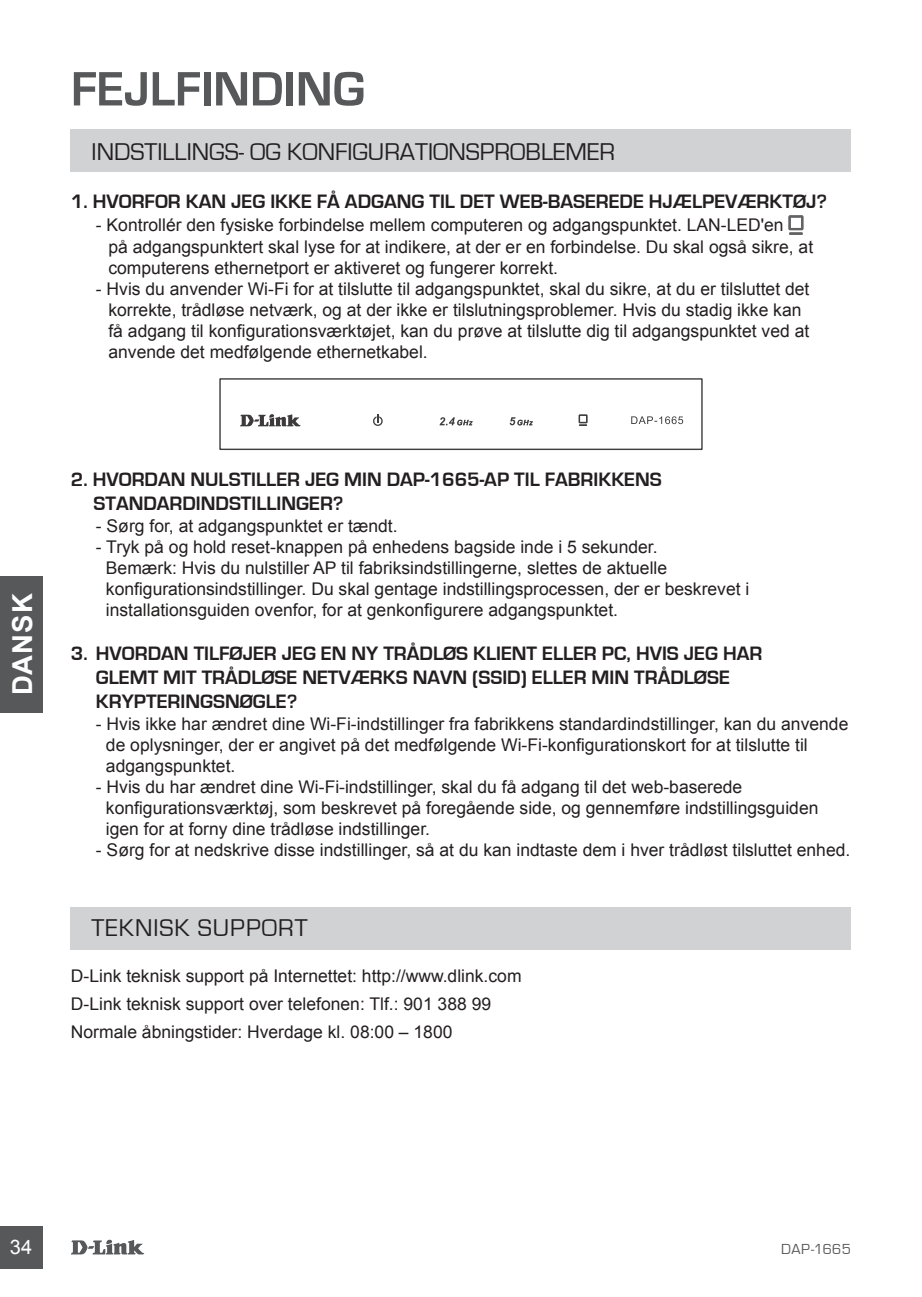
<style>
.page{position:relative;width:922px;height:1297px;background:#fff}
.page>*{position:absolute;margin:0;border:0;box-sizing:border-box;transform-origin:0 0}
.t1{font:700 50px "Eurostile";color:#57585a}
.t2{font:700 27.5px "Arial";letter-spacing:.04em;color:#fff}
.t3{font:25px "Eurostile";color:#231f20}
.t4{font:700 20px/24px "Eurostile";color:#231f20}
.t5{font:20px "Arial";color:#fff}
.t6{font:17.5px/21px "Arial";color:#231f20}
.t7{font:15px "Eurostile";letter-spacing:.03em;color:#57585a}
</style>
<div class="page">
<svg style="left:71px;top:1239px;width:73px;height:15px"></svg>
<div style="left:0;top:1226px;width:43px;height:43px;background:#57585a"></div>
<div style="left:0;top:576px;width:43px;height:136px;background:#57585a"></div>
<div style="left:71px;top:130px;width:779px;height:42px;background:#d1d2d4"></div>
<svg style="left:788px;top:215px;width:15px;height:20px"></svg>
<div style="left:219px;top:378px;width:483px;height:72px;background:#fff;border:1px solid #3e3e3f"></div>
<svg style="left:373px;top:415px;width:10px;height:11px"></svg>
<svg style="left:631px;top:416px;width:52px;height:8px"></svg>
<svg style="left:240px;top:414px;width:60px;height:12px"></svg>
<svg style="left:578px;top:415px;width:9px;height:11px"></svg>
<svg style="left:439px;top:417px;width:33px;height:8px"></svg>
<svg style="left:509px;top:417px;width:23px;height:8px"></svg>
<div style="left:71px;top:907px;width:779px;height:43px;background:#d1d2d4"></div>
<h1 class="t1" style="left:71px;top:62px;width:295px">FEJLFINDING</h1>
<h3 class="t3" style="left:92px;top:138px;width:51px">IN DSTILLIN</h3>
<h3 class="t3" style="left:209px;top:138px;width:220px">GS- OG KON FIGURATIONS</h3>
<h3 class="t3" style="left:480px;top:138px;width:122px">PROBLEMER</h3>
<p class="t4" style="left:71px;top:190px;width:757px">1. HVORFOR KAN JEG IKKE FÅ ADGANG TIL DET WEB-BASEREDE HJÆLPEVÆRKTØJ?</p>
<p class="t6" style="left:108px;top:215px;width:706px;text-indent:-13px">- Kontrollér den fysiske forbindelse mellem computeren og adgangspunktet. LAN-LED'en<br>på adgangspunktert skal lyse for at indikere, at der er en forbindelse. Du skal også sikre, at computerens ethernetport er aktiveret og fungerer korrekt.</p>
<p class="t6" style="left:108px;top:279px;width:702px;text-indent:-12px">- Hvis du anvender Wi-Fi for at tilslutte til adgangspunktet, skal du sikre, at du er tilsluttet det korrekte, trådløse netværk, og at der ikke er tilslutningsproblemer. Hvis du stadig ikke kan få adgang til konfigurationsværktøjet, kan du prøve at tilslutte dig til adgangspunktet ved at anvende det medfølgende ethernetkabel.</p>
<h2 class="t2" style="left:4px;top:695px;width:103px;rotate:-90deg">DANSK</h2>
<p class="t4" style="left:93px;top:468px;width:569px;text-indent:-22px">2. HVORDAN NULSTILLER JEG MIN DAP-1665-AP TIL FABRIKKENS<br>STANDARDINDSTILLINGER?</p>
<p class="t6" style="left:96px;top:516px;width:303px">- Sørg for, at adgangspunktet er tændt.</p>
<p class="t6" style="left:106px;top:537px;width:644px;text-indent:-10px">- Tryk på og hold reset-knappen på enhedens bagside inde i 5 sekunder.<br>Bemærk: Hvis du nulstiller AP til fabriksindstillingerne, slettes de aktuelle konfigurationsindstillinger. Du skal gentage indstillingsprocessen, der er beskrevet i installationsguiden ovenfor, for at genkonfigurere adgangspunktet.</p>
<p class="t4" style="left:96px;top:642px;width:665px;text-indent:-25px">3. HVORDAN TILFØJER JEG EN NY TRÅDLØS KLIENT ELLER PC, HVIS JEG HAR<br>GLEMT MIT TRÅDLØSE NETVÆRKS NAVN (SSID) ELLER MIN TRÅDLØSE<br>KRYPTERINGSNØGLE?</p>
<p class="t6" style="left:106px;top:714px;width:743px;text-indent:-10px">- Hvis ikke har ændret dine Wi-Fi-indstillinger fra fabrikkens standardindstillinger, kan du anvende de oplysninger, der er angivet på det medfølgende Wi-Fi-konfigurationskort for at tilslutte til adgangspunktet.</p>
<p class="t6" style="left:106px;top:777px;width:713px;text-indent:-10px">- Hvis du har ændret dine Wi-Fi-indstillinger, skal du få adgang til det web-baserede konfigurationsværktøj, som beskrevet på foregående side, og gennemføre indstillingsguiden igen for at forny dine trådløse indstillinger.</p>
<p class="t6" style="left:96px;top:840px;width:755px">- Sørg for at nedskrive disse indstillinger, så at du kan indtaste dem i hver trådløst tilsluttet enhed.</p>
<h3 class="t3" style="left:92px;top:914px;width:187px">TEKNISK SU PPORT</h3>
<p class="t6" style="left:71px;top:962px;width:452px;line-height:28px">D-Link teknisk support på Internettet: http://www.dlink.com<br>D-Link teknisk support over telefonen: Tlf.: 901 388 99<br>Normale åbningstider: Hverdage kl. 08:00 – 1800</p>
<p class="t5" style="left:10px;top:1234px;width:24px">34</p>
<p class="t7" style="left:780px;top:1241px;width:71px">DAP-1665</p>
</div>
